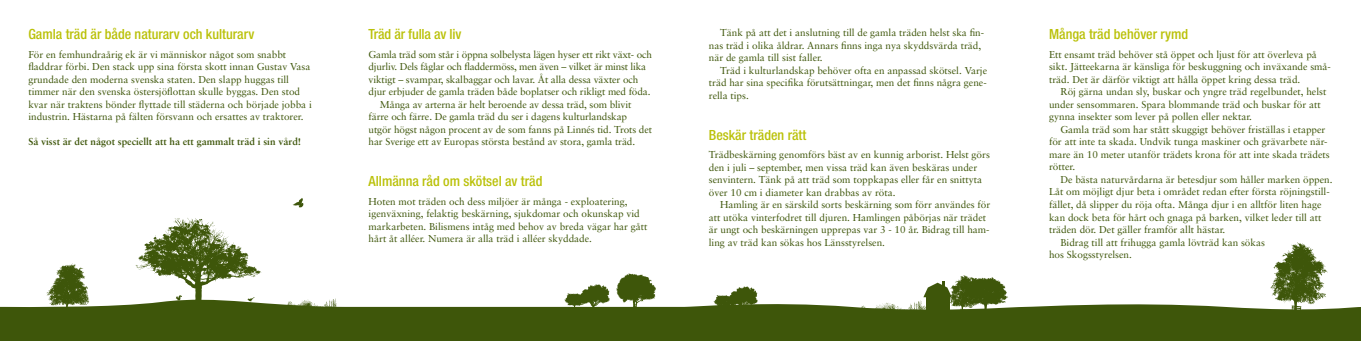
<style>
.page{position:relative;width:1361px;height:341px;background:#fff}
.page>*{position:absolute;margin:0;border:0;box-sizing:border-box;transform-origin:0 0}
.t1{font:500 condensed 14px "Helvetica Neue";color:#bac109}
.t2{font:10px/12.5px "Sabon";color:#3e560a}
.t3{font:10px "Sabon";letter-spacing:-.02em;color:#3e560a}
.t4{font:700 10px "Sabon";color:#3e560a}
</style>
<div class="page">
<svg style="left:0;top:299px;width:1361px;height:41px;background:#546926"></svg>
<svg style="left:293px;top:198px;width:10px;height:9px"></svg>
<svg style="left:135px;top:218px;width:126px;height:85px"></svg>
<svg style="left:46px;top:263px;width:43px;height:46px"></svg>
<svg style="left:1270px;top:242px;width:58px;height:70px"></svg>
<svg style="left:616px;top:273px;width:40px;height:35px"></svg>
<svg style="left:564px;top:284px;width:46px;height:26px"></svg>
<svg style="left:287px;top:298px;width:49px;height:10px"></svg>
<svg style="left:713px;top:286px;width:44px;height:25px"></svg>
<svg style="left:860px;top:275px;width:148px;height:38px"></svg>
<h1 class="t1" style="left:28px;top:26px;width:227px">Gamla träd är både naturarv och kulturarv</h1>
<p class="t2" style="left:28px;top:48px;width:285px">För en femhundraårig ek är vi människor något som snabbt fladdrar förbi. Den stack upp sina första skott innan Gustav Vasa grundade den moderna svenska staten. Den slapp huggas till timmer när den svenska östersjöflottan skulle byggas. Den stod kvar när traktens bönder flyttade till städerna och började jobba i industrin. Hästarna på fälten försvann och ersattes av traktorer.</p>
<p class="t4" style="left:28px;top:135px;width:274px">Så visst är det något speciellt att ha ett gammalt träd i sin vård!</p>
<h1 class="t1" style="left:369px;top:26px;width:94px">Träd är fulla av liv</h1>
<p class="t3" style="left:369px;top:48px;width:285px">Gamla träd som står i öppna solbelysta lägen hyser ett rikt växt- och</p>
<p class="t3" style="left:369px;top:61px;width:279px">djurliv. Dels fåglar och fladdermöss, men även – vilket är minst lika</p>
<p class="t2" style="left:369px;top:73px;width:271px">viktigt – svampar, skalbaggar och lavar. Åt alla dessa växter och</p>
<p class="t2" style="left:369px;top:85px;width:283px">djur erbjuder de gamla träden både boplatser och rikligt med föda.</p>
<p class="t2" style="left:380px;top:98px;width:253px">Många av arterna är helt beroende av dessa träd, som blivit</p>
<p class="t2" style="left:369px;top:110px;width:260px">färre och färre. De gamla träd du ser i dagens kulturlandskap</p>
<p class="t2" style="left:369px;top:123px;width:285px">utgör högst någon procent av de som fanns på Linnés tid. Trots det</p>
<p class="t2" style="left:369px;top:135px;width:268px">har Sverige ett av Europas största bestånd av stora, gamla träd.</p>
<h1 class="t1" style="left:369px;top:173px;width:175px">Allmänna råd om skötsel av träd</h1>
<p class="t2" style="left:369px;top:194px;width:280px">Hoten mot träden och dess miljöer är många - exploatering, igenväxning, felaktig beskärning, sjukdomar och okunskap vid markarbeten. Bilismens intåg med behov av breda vägar har gått hårt åt alléer. Numera är alla träd i alléer skyddade.</p>
<p class="t2" style="left:709px;top:26px;width:277px;text-indent:11px">Tänk på att det i anslutning till de gamla träden helst ska fin&shy;nas träd i olika åldrar. Annars finns inga nya skyddsvärda träd, när de gamla till sist faller.</p>
<p class="t2" style="left:709px;top:64px;width:280px;text-align:justify;text-indent:11px">Träd i kulturlandskap behöver ofta en anpassad skötsel. Varje träd har sina specifika förutsättningar, men det finns några gene&shy;rella tips.</p>
<h1 class="t1" style="left:709px;top:126px;width:99px">Beskär träden rätt</h1>
<p class="t2" style="left:709px;top:148px;width:283px">Trädbeskärning genomförs bäst av en kunnig arborist. Helst görs den i juli – september, men vissa träd kan även beskäras under senvintern. Tänk på att träd som toppkapas eller får en snittyta över 10 cm i diameter kan drabbas av röta.</p>
<p class="t2" style="left:709px;top:198px;width:283px;text-indent:11px">Hamling är en särskild sorts beskärning som förr användes för att utöka vinterfodret till djuren. Hamlingen påbörjas när trädet är ungt och beskärningen upprepas var 3 - 10 år. Bidrag till ham&shy;ling av träd kan sökas hos Länsstyrelsen.</p>
<h1 class="t1" style="left:1049px;top:26px;width:141px">Många träd behöver rymd</h1>
<p class="t2" style="left:1049px;top:48px;width:283px">Ett ensamt träd behöver stå öppet och ljust för att överleva på sikt. Jätteekarna är känsliga för beskuggning och inväxande små&shy;träd. Det är därför viktigt att hålla öppet kring dessa träd.</p>
<p class="t2" style="left:1049px;top:85px;width:279px;text-indent:11px">Röj gärna undan sly, buskar och yngre träd regelbundet, helst under sensommaren. Spara blommande träd och buskar för att gynna insekter som lever på pollen eller nektar.</p>
<p class="t2" style="left:1049px;top:123px;width:282px;text-indent:11px">Gamla träd som har stått skuggigt behöver friställas i etapper för att inte ta skada. Undvik tunga maskiner och grävarbete när&shy;mare än 10 meter utanför trädets krona för att inte skada trädets rötter.</p>
<p class="t2" style="left:1060px;top:173px;width:274px">De bästa naturvårdarna är betesdjur som håller marken öppen.</p>
<p class="t2" style="left:1049px;top:185px;width:282px">Låt om möjligt djur beta i området redan efter första röjningstill-</p>
<p class="t2" style="left:1049px;top:198px;width:274px">fället, då slipper du röja ofta. Många djur i en alltför liten hage</p>
<p class="t2" style="left:1049px;top:210px;width:274px">kan dock beta för hårt och gnaga på barken, vilket leder till att</p>
<p class="t2" style="left:1049px;top:223px;width:178px">träden dör. Det gäller framför allt hästar.</p>
<p class="t2" style="left:1060px;top:235px;width:206px">Bidrag till att frihugga gamla lövträd kan sökas</p>
<p class="t2" style="left:1049px;top:248px;width:84px">hos Skogsstyrelsen.</p>
</div>
